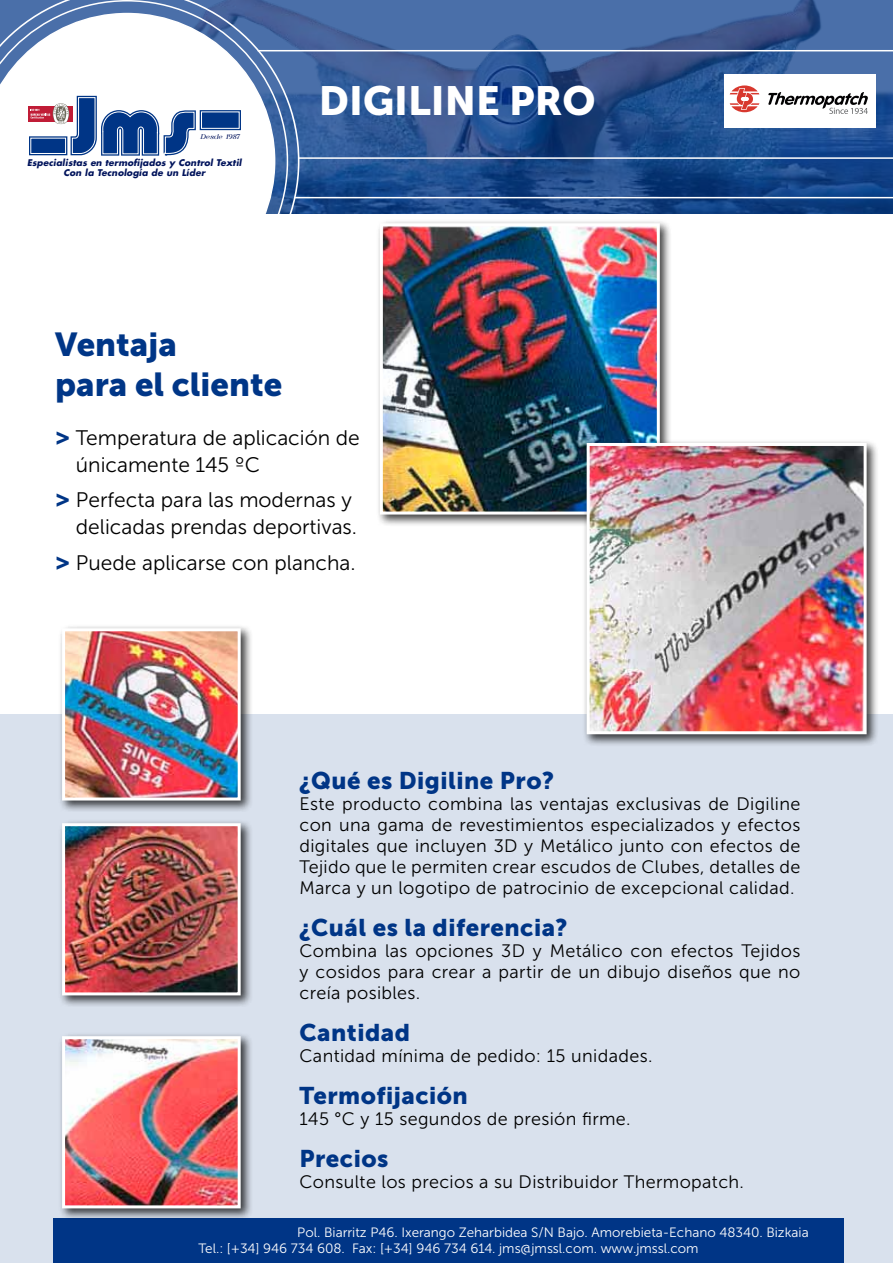
<style>
.page{position:relative;width:893px;height:1263px;background:#fff}
.page>*{position:absolute;margin:0;border:0;box-sizing:border-box;transform-origin:0 0}
.t1{font:40.5px "Museo Sans 900";color:#fff}
.t2{font:33px/39.6px "Museo Sans 900";color:#003687}
.t3{font:24px "Museo Sans 900";letter-spacing:.02em;color:#003586}
.t4{font:21px/27px "Museo Sans 300";color:#000}
.t5{font:18px/21px "Museo Sans 300";letter-spacing:.02em;color:#000;text-align:justify}
.t6{font:13.5px/16.5px "Museo Sans 300";color:#fff}
.t7{font:italic 700 9px/10.1px "Futura Std";letter-spacing:.015em;color:#00135b;text-align:center}
.t8{font:7.05px "Florence";letter-spacing:.015em;color:#00135b}
.s1{font-family:"Museo Sans 900";font-size:24px;color:#003586}
</style>
<div class="page">
<div style="left:0;top:714px;width:893px;height:549px;background:#d9e1ed"></div>
<svg style="left:299px;top:0;width:594px;height:213px;background:#2e5693"></svg>
<svg style="left:0;top:0;width:299px;height:214px"></svg>
<hr style="left:298px;top:157px;width:595px;height:2px;background:#fff">
<hr style="left:258px;top:50px;width:635px;height:1px;background:#fff">
<hr style="left:294px;top:197px;width:599px;height:1px;background:#fff">
<div style="left:53px;top:1218px;width:791px;height:45px;background:#003586"></div>
<div style="left:725px;top:74px;width:151px;height:54px;background:#fff"></div>
<svg style="left:768px;top:92px;width:100px;height:22px"></svg>
<svg style="left:730px;top:85px;width:29px;height:27px"></svg>
<div style="left:376px;top:219px;width:296px;height:308px;background:#000;opacity:.75"></div>
<img style="left:384px;top:227px;width:272px;height:283px">
<div style="left:380px;top:223px;width:280px;height:291px;border:3px solid #fff"></div>
<div style="left:583px;top:439px;width:296px;height:308px;background:#000;opacity:.75"></div>
<img style="left:591px;top:447px;width:272px;height:283px">
<div style="left:587px;top:443px;width:280px;height:291px;border:3px solid #fff"></div>
<div style="left:58px;top:819px;width:195px;height:189px;background:#000;opacity:.75"></div>
<img style="left:66px;top:827px;width:171px;height:164px">
<div style="left:62px;top:823px;width:179px;height:172px;border:3px solid #fff"></div>
<div style="left:58px;top:1032px;width:195px;height:189px;background:#000;opacity:.75"></div>
<img style="left:66px;top:1040px;width:171px;height:164px">
<div style="left:62px;top:1036px;width:179px;height:172px;border:3px solid #fff"></div>
<div style="left:58px;top:624px;width:195px;height:189px;background:#000;opacity:.75"></div>
<img style="left:66px;top:632px;width:171px;height:164px">
<div style="left:62px;top:628px;width:179px;height:172px;border:3px solid #fff"></div>
<p class="t8" style="left:200px;top:132px;width:42px">Desde 1987</p>
<p class="t7" style="left:27px;top:158px;width:216px">Especialistas en termofijados y Control Textil<br>Con la Tecnología de un Líder</p>
<h1 class="t1" style="left:319px;top:78px;width:278px">DIGILINE PRO</h1>
<h2 class="t2" style="left:55px;top:325px;width:229px">Ventaja<br>para el cliente</h2>
<p class="t4" style="left:76px;top:424px;width:285px;text-indent:-21px"><span class="s1">&gt;</span> Temperatura de aplicación de únicamente 145 ºC</p>
<p class="t4" style="left:55px;top:487px;width:303px;text-align:right"><span class="s1">&gt;</span> Perfecta para las modernas y delicadas prendas deportivas.</p>
<p class="t4" style="left:55px;top:549px;width:302px"><span class="s1">&gt;</span> Puede aplicarse con plancha.</p>
<h3 class="t3" style="left:299px;top:767px;width:256px">¿Qué es Digiline Pro?</h3>
<p class="t5" style="left:299px;top:793px;width:502px">Este producto combina las ventajas exclusivas de Digiline con una gama de revestimientos especializados y efectos digitales que incluyen 3D y Metálico junto con efectos de Tejido que le permiten crear escudos de Clubes, detalles de Marca y un logotipo de patrocinio de excepcional calidad.</p>
<h3 class="t3" style="left:299px;top:914px;width:270px">¿Cuál es la diferencia?</h3>
<p class="t5" style="left:299px;top:940px;width:502px">Combina las opciones 3D y Metálico con efectos Tejidos y cosidos para crear a partir de un dibujo diseños que no creía posibles.</p>
<h3 class="t3" style="left:299px;top:1019px;width:112px">Cantidad</h3>
<p class="t5" style="left:299px;top:1045px;width:354px">Cantidad mínima de pedido: 15 unidades.</p>
<h3 class="t3" style="left:299px;top:1082px;width:170px">Termofijación</h3>
<p class="t5" style="left:299px;top:1108px;width:333px">145 °C y 15 segundos de presión firme.</p>
<h3 class="t3" style="left:299px;top:1145px;width:90px">Precios</h3>
<p class="t5" style="left:299px;top:1171px;width:446px">Consulte los precios a su Distribuidor Thermopatch.</p>
<p class="t6" style="left:199px;top:1224px;width:612px;text-indent:99px">Pol. Biarritz P46. Ixerango Zeharbidea S/N Bajo. Amorebieta-Echano 48340. Bizkaia<br>Tel.: [+34] 946 734 608. Fax: [+34] 946 734 614. jms@jmssl.com. www.jmssl.com</p>
</div>
